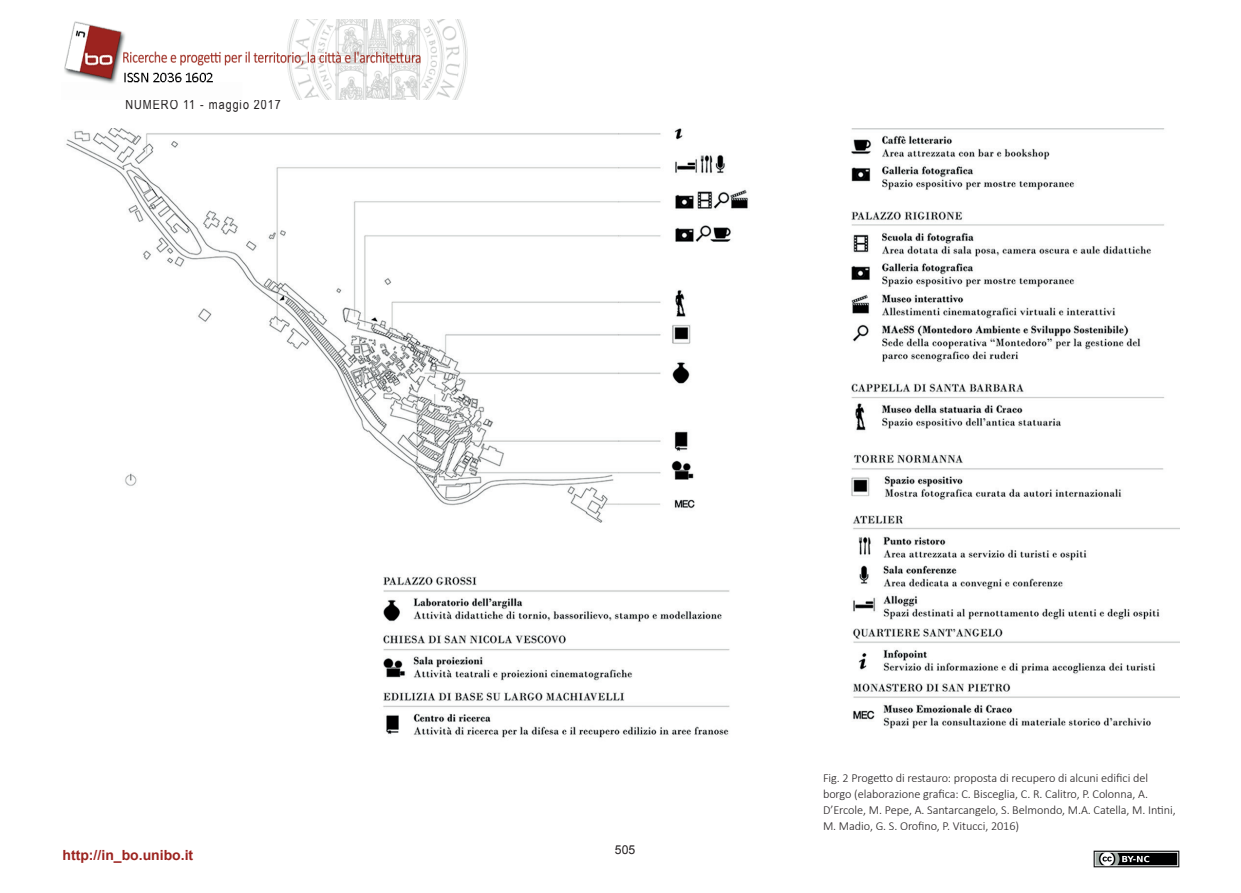
<style>
.page{position:relative;width:1241px;height:893px;background:#fff}
.page>*{position:absolute;margin:0;border:0;box-sizing:border-box;transform-origin:0 0}
.t1{font:700 14px "Arial";color:#9c231f}
.t2{font:13.12px "Arial Narrow";letter-spacing:.075em;color:#231f20}
.t3{font:300 12.25px/15.8px "Calibri";letter-spacing:-.005em;color:#231f20}
.t4{font:12.25px "Arial";color:#231f20}
</style>
<div class="page">
<img style="left:64px;top:19px;width:404px;height:80px">
<img style="left:1093px;top:850px;width:86px;height:17px">
<img style="left:66px;top:128px;width:1113px;height:610px">
<p class="t2" style="left:125px;top:95px;width:157px">NUMERO 11 - maggio 2017</p>
<p class="t1" style="left:63px;top:845px;width:132px">http://in_bo.unibo.it</p>
<p class="t4" style="left:615px;top:842px;width:22px">505</p>
<p class="t3" style="left:822px;top:770px;width:354px">Fig. 2 Progetto di restauro: proposta di recupero di alcuni edifici del borgo (elaborazione grafica: C. Bisceglia, C. R. Calitro, P. Colonna, A.<br>D’Ercole, M. Pepe, A. Santarcangelo, S. Belmondo, M.A. Catella, M. Intini, M. Madio, G. S. Orofino, P. Vitucci, 2016)</p>
</div>
